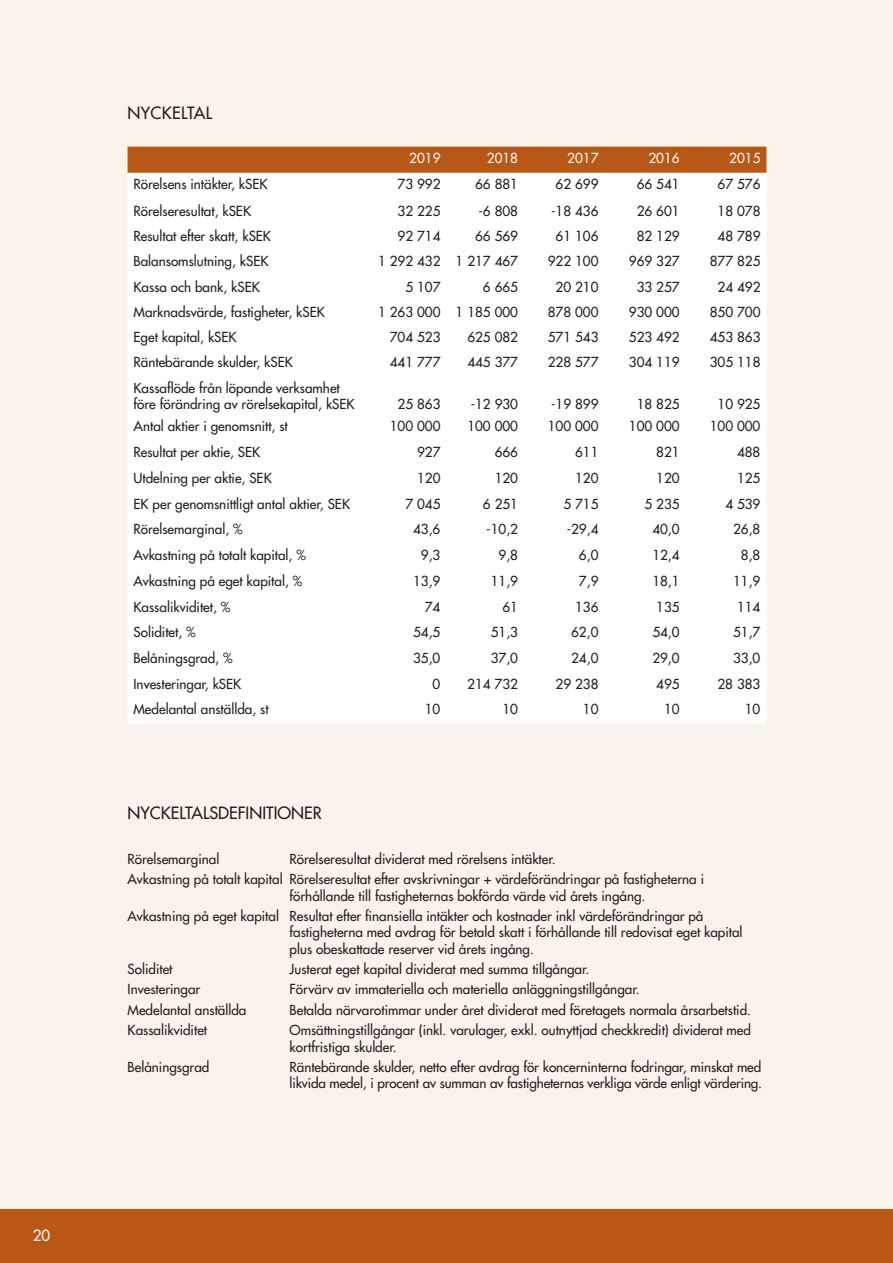
<style>
.page{position:relative;width:893px;height:1263px;background:#fff}
.page>*{position:absolute;margin:0;border:0;box-sizing:border-box;transform-origin:0 0}
.t1{font:16.5px "Futura";color:#231f20}
.t2{font:16.5px "Futura";letter-spacing:.02em;color:#231f20}
.t3{font:15px "Futura";color:#fff}
.t4{font:13.5px/16.2px "Futura";color:#231f20}
.t5{font:13.5px "Futura";color:#fff}
</style>
<div class="page">
<div style="left:0;top:0;width:893px;height:1222px;background:#faf3ec"></div>
<div style="left:0;top:1210px;width:893px;height:53px;background:#b95814"></div>
<div style="left:128px;top:147px;width:638px;height:26px;background:#b95814"></div>
<div style="left:128px;top:173px;width:638px;height:550px;background:#fff"></div>
<p class="t3" style="left:33px;top:1226px;width:19px">20</p>
<p class="t2" style="left:128px;top:103px;width:86px">NYCKELTAL</p>
<p class="t5" style="left:409px;top:150px;width:33px">2019</p>
<p class="t5" style="left:487px;top:150px;width:33px">2018</p>
<p class="t5" style="left:567px;top:150px;width:33px">2017</p>
<p class="t5" style="left:648px;top:150px;width:33px">2016</p>
<p class="t5" style="left:729px;top:150px;width:33px">2015</p>
<p class="t4" style="left:134px;top:176px;width:135px">Rörelsens intäkter, kSEK</p>
<p class="t4" style="left:398px;top:176px;width:44px">73 992</p>
<p class="t4" style="left:475px;top:176px;width:44px">66 881</p>
<p class="t4" style="left:556px;top:176px;width:44px">62 699</p>
<p class="t4" style="left:637px;top:176px;width:44px">66 541</p>
<p class="t4" style="left:718px;top:176px;width:44px">67 576</p>
<p class="t4" style="left:134px;top:203px;width:119px">Rörelseresultat, kSEK</p>
<p class="t4" style="left:398px;top:203px;width:44px">32 225</p>
<p class="t4" style="left:478px;top:203px;width:41px">-6 808</p>
<p class="t4" style="left:551px;top:203px;width:49px">-18 436</p>
<p class="t4" style="left:637px;top:203px;width:44px">26 601</p>
<p class="t4" style="left:717px;top:203px;width:44px">18 078</p>
<p class="t4" style="left:134px;top:228px;width:139px">Resultat efter skatt, kSEK</p>
<p class="t4" style="left:398px;top:228px;width:44px">92 714</p>
<p class="t4" style="left:475px;top:228px;width:44px">66 569</p>
<p class="t4" style="left:556px;top:228px;width:44px">61 106</p>
<p class="t4" style="left:637px;top:228px;width:44px">82 129</p>
<p class="t4" style="left:717px;top:228px;width:44px">48 789</p>
<p class="t4" style="left:134px;top:253px;width:136px">Balansomslutning, kSEK</p>
<p class="t4" style="left:378px;top:253px;width:142px">1 292 432 1 217 467</p>
<p class="t4" style="left:548px;top:253px;width:52px">922 100</p>
<p class="t4" style="left:629px;top:253px;width:52px">969 327</p>
<p class="t4" style="left:710px;top:253px;width:52px">877 825</p>
<p class="t4" style="left:134px;top:279px;width:128px">Kassa och bank, kSEK</p>
<p class="t4" style="left:405px;top:279px;width:37px">5 107</p>
<p class="t4" style="left:483px;top:279px;width:37px">6 665</p>
<p class="t4" style="left:556px;top:279px;width:44px">20 210</p>
<p class="t4" style="left:637px;top:279px;width:44px">33 257</p>
<p class="t4" style="left:717px;top:279px;width:44px">24 492</p>
<p class="t4" style="left:134px;top:304px;width:193px">Marknadsvärde, fastigheter, kSEK</p>
<p class="t4" style="left:378px;top:304px;width:142px">1 263 000 1 185 000</p>
<p class="t4" style="left:548px;top:304px;width:52px">878 000</p>
<p class="t4" style="left:629px;top:304px;width:52px">930 000</p>
<p class="t4" style="left:710px;top:304px;width:52px">850 700</p>
<p class="t4" style="left:134px;top:329px;width:105px">Eget kapital, kSEK</p>
<p class="t4" style="left:390px;top:329px;width:52px">704 523</p>
<p class="t4" style="left:467px;top:329px;width:52px">625 082</p>
<p class="t4" style="left:548px;top:329px;width:52px">571 543</p>
<p class="t4" style="left:629px;top:329px;width:52px">523 492</p>
<p class="t4" style="left:710px;top:329px;width:52px">453 863</p>
<p class="t4" style="left:134px;top:354px;width:161px">Räntebärande skulder, kSEK</p>
<p class="t4" style="left:390px;top:354px;width:52px">441 777</p>
<p class="t4" style="left:467px;top:354px;width:52px">445 377</p>
<p class="t4" style="left:548px;top:354px;width:52px">228 577</p>
<p class="t4" style="left:629px;top:354px;width:52px">304 119</p>
<p class="t4" style="left:710px;top:354px;width:52px">305 118</p>
<p class="t4" style="left:134px;top:379px;width:223px">Kassaflöde från löpande verksamhet före förändring av rörelsekapital, kSEK</p>
<p class="t4" style="left:398px;top:396px;width:44px">25 863</p>
<p class="t4" style="left:471px;top:396px;width:49px">-12 930</p>
<p class="t4" style="left:551px;top:396px;width:49px">-19 899</p>
<p class="t4" style="left:637px;top:396px;width:44px">18 825</p>
<p class="t4" style="left:717px;top:396px;width:44px">10 925</p>
<p class="t4" style="left:134px;top:418px;width:156px">Antal aktier i genomsnitt, st</p>
<p class="t4" style="left:390px;top:418px;width:52px">100 000</p>
<p class="t4" style="left:467px;top:418px;width:52px">100 000</p>
<p class="t4" style="left:548px;top:418px;width:52px">100 000</p>
<p class="t4" style="left:629px;top:418px;width:52px">100 000</p>
<p class="t4" style="left:710px;top:418px;width:52px">100 000</p>
<p class="t4" style="left:134px;top:444px;width:128px">Resultat per aktie, SEK</p>
<p class="t4" style="left:417px;top:444px;width:25px">927</p>
<p class="t4" style="left:495px;top:444px;width:25px">666</p>
<p class="t4" style="left:575px;top:444px;width:25px">611</p>
<p class="t4" style="left:656px;top:444px;width:25px">821</p>
<p class="t4" style="left:737px;top:444px;width:25px">488</p>
<p class="t4" style="left:134px;top:470px;width:140px">Utdelning per aktie, SEK</p>
<p class="t4" style="left:417px;top:470px;width:25px">120</p>
<p class="t4" style="left:495px;top:470px;width:25px">120</p>
<p class="t4" style="left:575px;top:470px;width:25px">120</p>
<p class="t4" style="left:656px;top:470px;width:25px">120</p>
<p class="t4" style="left:737px;top:470px;width:25px">125</p>
<p class="t4" style="left:134px;top:496px;width:218px">EK per genomsnittligt antal aktier, SEK</p>
<p class="t4" style="left:405px;top:496px;width:37px">7 045</p>
<p class="t4" style="left:483px;top:496px;width:37px">6 251</p>
<p class="t4" style="left:563px;top:496px;width:37px">5 715</p>
<p class="t4" style="left:644px;top:496px;width:37px">5 235</p>
<p class="t4" style="left:725px;top:496px;width:37px">4 539</p>
<p class="t4" style="left:134px;top:521px;width:111px">Rörelsemarginal, %</p>
<p class="t4" style="left:413px;top:521px;width:29px">43,6</p>
<p class="t4" style="left:486px;top:521px;width:33px">-10,2</p>
<p class="t4" style="left:567px;top:521px;width:33px">-29,4</p>
<p class="t4" style="left:652px;top:521px;width:29px">40,0</p>
<p class="t4" style="left:733px;top:521px;width:29px">26,8</p>
<p class="t4" style="left:134px;top:547px;width:174px">Avkastning på totalt kapital, %</p>
<p class="t4" style="left:421px;top:547px;width:21px">9,3</p>
<p class="t4" style="left:498px;top:547px;width:21px">9,8</p>
<p class="t4" style="left:579px;top:547px;width:21px">6,0</p>
<p class="t4" style="left:652px;top:547px;width:29px">12,4</p>
<p class="t4" style="left:741px;top:547px;width:21px">8,8</p>
<p class="t4" style="left:134px;top:573px;width:170px">Avkastning på eget kapital, %</p>
<p class="t4" style="left:413px;top:573px;width:29px">13,9</p>
<p class="t4" style="left:491px;top:573px;width:29px">11,9</p>
<p class="t4" style="left:579px;top:573px;width:21px">7,9</p>
<p class="t4" style="left:652px;top:573px;width:29px">18,1</p>
<p class="t4" style="left:733px;top:573px;width:29px">11,9</p>
<p class="t4" style="left:134px;top:598px;width:98px">Kassalikviditet, %</p>
<p class="t4" style="left:425px;top:598px;width:17px">74</p>
<p class="t4" style="left:502px;top:598px;width:17px">61</p>
<p class="t4" style="left:575px;top:598px;width:25px">136</p>
<p class="t4" style="left:656px;top:598px;width:25px">135</p>
<p class="t4" style="left:737px;top:598px;width:25px">114</p>
<p class="t4" style="left:134px;top:624px;width:64px">Soliditet, %</p>
<p class="t4" style="left:413px;top:624px;width:29px">54,5</p>
<p class="t4" style="left:491px;top:624px;width:29px">51,3</p>
<p class="t4" style="left:571px;top:624px;width:29px">62,0</p>
<p class="t4" style="left:652px;top:624px;width:29px">54,0</p>
<p class="t4" style="left:733px;top:624px;width:29px">51,7</p>
<p class="t4" style="left:134px;top:650px;width:101px">Belåningsgrad, %</p>
<p class="t4" style="left:413px;top:650px;width:29px">35,0</p>
<p class="t4" style="left:491px;top:650px;width:29px">37,0</p>
<p class="t4" style="left:571px;top:650px;width:29px">24,0</p>
<p class="t4" style="left:652px;top:650px;width:29px">29,0</p>
<p class="t4" style="left:733px;top:650px;width:29px">33,0</p>
<p class="t4" style="left:134px;top:676px;width:109px">Investeringar, kSEK</p>
<p class="t4" style="left:433px;top:676px;width:9px">0</p>
<p class="t4" style="left:467px;top:676px;width:52px">214 732</p>
<p class="t4" style="left:556px;top:676px;width:44px">29 238</p>
<p class="t4" style="left:656px;top:676px;width:25px">495</p>
<p class="t4" style="left:717px;top:676px;width:44px">28 383</p>
<p class="t4" style="left:133px;top:701px;width:137px">Medelantal anställda, st</p>
<p class="t4" style="left:425px;top:701px;width:17px">10</p>
<p class="t4" style="left:502px;top:701px;width:17px">10</p>
<p class="t4" style="left:583px;top:701px;width:17px">10</p>
<p class="t4" style="left:664px;top:701px;width:17px">10</p>
<p class="t4" style="left:745px;top:701px;width:17px">10</p>
<p class="t1" style="left:128px;top:802px;width:196px">NYCKELTALSDEFINITIONER</p>
<p class="t4" style="left:128px;top:851px;width:93px">Rörelsemarginal</p>
<p class="t4" style="left:128px;top:849px;width:578px;line-height:20.4px;text-indent:162px">Rörelseresultat dividerat med rörelsens intäkter.<br>Avkastning på totalt kapital Rörelseresultat efter avskrivningar + värdeförändringar på fastigheterna i</p>
<p class="t4" style="left:128px;top:885px;width:577px;line-height:20.4px;text-indent:162px">förhållande till fastigheternas bokförda värde vid årets ingång.<br>Avkastning på eget kapital Resultat efter finansiella intäkter och kostnader inkl värdeförändringar på</p>
<p class="t4" style="left:290px;top:924px;width:454px">fastigheterna med avdrag för betald skatt i förhållande till redovisat eget kapital plus obeskattade reserver vid årets ingång.</p>
<p class="t4" style="left:128px;top:961px;width:46px">Soliditet</p>
<p class="t4" style="left:290px;top:961px;width:301px">Justerat eget kapital dividerat med summa tillgångar.</p>
<p class="t4" style="left:128px;top:981px;width:74px">Investeringar</p>
<p class="t4" style="left:290px;top:981px;width:352px">Förvärv av immateriella och materiella anläggningstillgångar.</p>
<p class="t4" style="left:128px;top:1002px;width:120px">Medelantal anställda</p>
<p class="t4" style="left:290px;top:1002px;width:463px">Betalda närvarotimmar under året dividerat med företagets normala årsarbetstid.</p>
<p class="t4" style="left:128px;top:1022px;width:81px">Kassalikviditet</p>
<p class="t4" style="left:290px;top:1022px;width:463px">Omsättningstillgångar (inkl. varulager, exkl. outnyttjad checkkredit) dividerat med kortfristiga skulder.</p>
<p class="t4" style="left:128px;top:1059px;width:83px">Belåningsgrad</p>
<p class="t4" style="left:290px;top:1059px;width:474px">Räntebärande skulder, netto efter avdrag för koncerninterna fodringar, minskat med likvida medel, i procent av summan av fastigheternas verkliga värde enligt värdering.</p>
</div>
